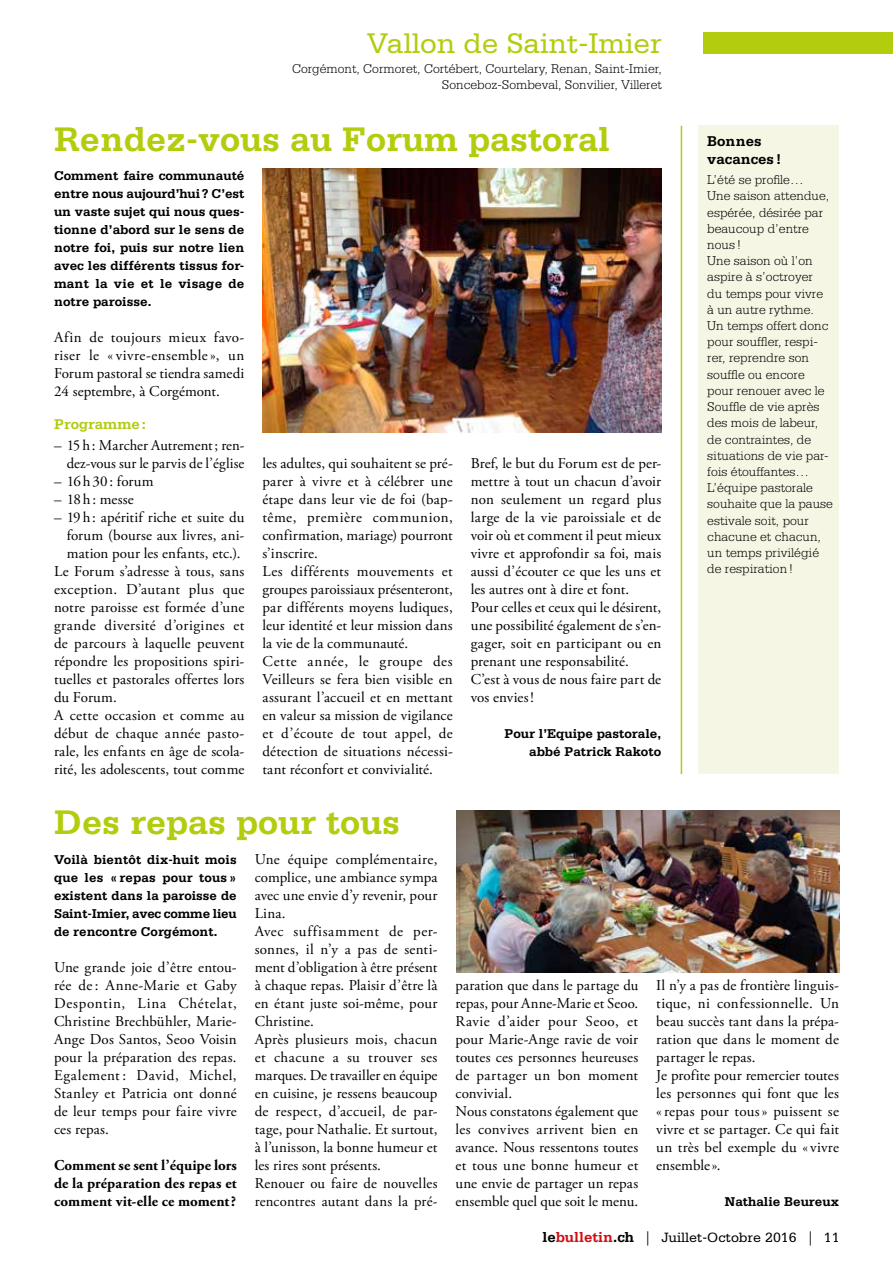
<style>
.page{position:relative;width:893px;height:1263px;background:#fff}
.page>*{position:absolute;margin:0;border:0;box-sizing:border-box;transform-origin:0 0}
.t1{font:700 36px "Serifa";color:#b4cc0e}
.t2{font:30px "Serifa";color:#b4cc0e}
.t3{font:15px/18px "Adobe Garamond Pro";letter-spacing:.01em;color:#000}
.t4{font:700 15px/18px "Adobe Garamond Pro";letter-spacing:.005em;color:#000;text-align:justify}
.t5{font:15px "Adobe Garamond Pro";letter-spacing:.03em;color:#000}
.t6{font:700 15px/18px "Serifa";color:#000}
.t7{font:700 15px "Serifa";color:#b4cc0e}
.t8{font:14.25px "Serifa";color:#000}
.t9{font:300 13.5px/16.2px "Serifa";color:#000;text-align:right}
.t10{font:700 13.5px/18px "Serifa";color:#000;text-align:justify}
.s1{font-weight:700;font-size:15px}
.s2{font-weight:700;font-size:15px;color:#cd1013}
.s3{font-family:"Adobe Garamond Pro"}
</style>
<div class="page">
<div style="left:703px;top:33px;width:190px;height:21px;background:#b4cc0e"></div>
<hr style="left:681px;top:126px;width:1px;height:648px;background:#b4cc0e">
<div style="left:699px;top:126px;width:140px;height:648px;background:#f5f7e4"></div>
<img style="left:262px;top:169px;width:399px;height:263px">
<img style="left:456px;top:810px;width:384px;height:162px">
<h2 class="t2" style="left:367px;top:27px;width:297px">Vallon de Saint-Imier</h2>
<p class="t9" style="left:292px;top:61px;width:371px">Corgémont, Cormoret, Cortébert, Courtelary, Renan, Saint-Imier,<br>Sonceboz-Sombeval, Sonvilier, Villeret</p>
<h1 class="t1" style="left:54px;top:118px;width:558px">Rendez-vous au Forum pastoral</h1>
<p class="t10" style="left:54px;top:166px;width:192px">Comment faire communauté entre nous aujourd’hui? C’est un vaste sujet qui nous ques&shy;tionne d’abord sur le sens de notre foi, puis sur notre lien avec les différents tissus for&shy;mant la vie et le visage de notre paroisse.</p>
<p class="t3" style="left:54px;top:329px;width:192px;text-align:justify">Afin de toujours mieux favo&shy;riser le « vivre-ensemble», un Forum pastoral se tiendra samedi 24 septembre, à Corgémont.</p>
<p class="t7" style="left:54px;top:415px;width:93px">Programme:</p>
<p class="t3" style="left:54px;top:437px;width:192px;text-align:right">– 15h: Marcher Autrement; ren&shy;dez-vous sur le parvis de l’église</p>
<p class="t3" style="left:54px;top:473px;width:101px">– 16h30: forum</p>
<p class="t3" style="left:54px;top:491px;width:81px">– 18h: messe</p>
<p class="t3" style="left:54px;top:509px;width:192px">– 19h: apéritif riche et suite du</p>
<p class="t3" style="left:67px;top:527px;width:179px">forum (bourse aux livres, ani-</p>
<p class="t3" style="left:67px;top:545px;width:175px">mation pour les enfants, etc.).</p>
<p class="t3" style="left:54px;top:563px;width:192px">Le Forum s’adresse à tous, sans</p>
<p class="t3" style="left:54px;top:581px;width:192px">exception. D’autant plus que</p>
<p class="t3" style="left:54px;top:599px;width:192px">notre paroisse est formée d’une</p>
<p class="t5" style="left:54px;top:616px;width:192px">grande diversité d’origines et</p>
<p class="t3" style="left:54px;top:635px;width:192px">de parcours à laquelle peuvent</p>
<p class="t3" style="left:54px;top:653px;width:192px">répondre les propositions spiri-</p>
<p class="t3" style="left:54px;top:671px;width:192px">tuelles et pastorales offertes lors</p>
<p class="t3" style="left:54px;top:689px;width:64px">du Forum.</p>
<p class="t3" style="left:54px;top:707px;width:192px">A cette occasion et comme au</p>
<p class="t3" style="left:54px;top:725px;width:192px">début de chaque année pasto-</p>
<p class="t3" style="left:54px;top:743px;width:192px">rale, les enfants en âge de scola-</p>
<p class="t3" style="left:54px;top:761px;width:192px">rité, les adolescents, tout comme</p>
<p class="t3" style="left:262px;top:455px;width:192px">les adultes, qui souhaitent se pré&shy;parer à vivre et à célébrer une étape dans leur vie de foi (bap&shy;tême, première communion, confirmation, mariage) pourront s’inscrire.<br>Les différents mouvements et groupes paroissiaux présenteront, par différents moyens ludiques, leur identité et leur mission dans la vie de la communauté.<br>Cette année, le groupe des<br>Veilleurs se fera bien visible en assurant l’accueil et en mettant en valeur sa mission de vigilance et d’écoute de tout appel, de détection de situations nécessi&shy;tant réconfort et convivialité.</p>
<p class="t3" style="left:471px;top:455px;width:192px">Bref, le but du Forum est de per&shy;mettre à tout un chacun d’avoir non seulement un regard plus large de la vie paroissiale et de voir où et comment il peut mieux vivre et approfondir sa foi, mais aussi d’écouter ce que les uns et les autres ont à dire et font.<br>Pour celles et ceux qui le désirent, une possibilité également de s’en&shy;gager, soit en participant ou en prenant une responsabilité.<br>C’est à vous de nous faire part de vos envies!</p>
<p class="t10" style="left:504px;top:724px;width:158px;text-align:right">Pour l’Equipe pastorale, abbé Patrick Rakoto</p>
<h1 class="t1" style="left:54px;top:801px;width:348px">Des repas pour tous</h1>
<p class="t6" style="left:707px;top:132px;width:76px">Bonnes vacances!</p>
<p class="t9" style="left:707px;top:172px;width:127px;text-align:left">L’été se profile…<br>Une saison attendue, espérée, désirée par beaucoup d’entre nous !<br>Une saison où l’on aspire à s’octroyer<br>du temps pour vivre à un autre rythme.<br>Un temps offert donc pour souffler, respi&shy;rer, reprendre son souffle ou encore pour renouer avec le<br>Souffle de vie après des mois de labeur, de contraintes, de situations de vie par&shy;fois étouffantes…<br>L’équipe pastorale souhaite que la pause estivale soit, pour chacune et chacun, un temps privilégié de respiration!</p>
<p class="t10" style="left:54px;top:850px;width:184px">Voilà bientôt dix-huit mois que les « repas pour tous » existent dans la paroisse de Saint-Imier, avec comme lieu de rencontre Corgémont.</p>
<p class="t3" style="left:54px;top:959px;width:184px;text-align:justify">Une grande joie d’être entou&shy;rée de: Anne-Marie et Gaby Despontin, Lina Chételat, Christine Brechbühler, Marie-Ange Dos Santos, Seoo Voisin pour la préparation des repas.<br>Egalement : David, Michel, Stanley et Patricia ont donné de leur temps pour faire vivre ces repas.</p>
<p class="t4" style="left:54px;top:1157px;width:184px">Comment se sent l’équipe lors de la préparation des repas et comment vit-elle ce moment?</p>
<p class="t3" style="left:255px;top:851px;width:184px">Une équipe complémentaire, complice, une ambiance sympa avec une envie d’y revenir, pour<br>Lina.<br>Avec suffisamment de per&shy;sonnes, il n’y a pas de senti&shy;ment d’obligation à être présent à chaque repas. Plaisir d’être là en étant juste soi-même, pour<br>Christine.<br>Après plusieurs mois, chacun et chacune a su trouver ses marques. De travailler en équipe en cuisine, je ressens beaucoup de respect, d’accueil, de par&shy;tage, pour Nathalie. Et surtout, à l’unisson, la bonne humeur et les rires sont présents.<br>Renouer ou faire de nouvelles rencontres autant dans la pré-</p>
<p class="t3" style="left:455px;top:977px;width:184px">paration que dans le partage du repas, pour Anne-Marie et Seoo.<br>Ravie d’aider pour Seoo, et pour Marie-Ange ravie de voir toutes ces personnes heureuses de partager un bon moment convivial.<br>Nous constatons également que les convives arrivent bien en avance. Nous ressentons toutes et tous une bonne humeur et une envie de partager un repas ensemble quel que soit le menu.</p>
<p class="t3" style="left:656px;top:977px;width:184px">Il n’y a pas de frontière linguis&shy;tique, ni confessionnelle. Un beau succès tant dans la prépa&shy;ration que dans le moment de partager le repas.<br>Je profite pour remercier toutes les personnes qui font que les «repas pour tous» puissent se vivre et se partager. Ce qui fait un très bel exemple du « vivre ensemble».</p>
<p class="t10" style="left:725px;top:1192px;width:116px">Nathalie Beureux</p>
<p class="t8" style="left:542px;top:1230px;width:299px"><span class="s1">le</span><span class="s2">bulletin</span><span class="s1">.ch</span> <span class="s3">|</span> Juillet-Octobre 2016 <span class="s3">|</span> 11</p>
</div>
